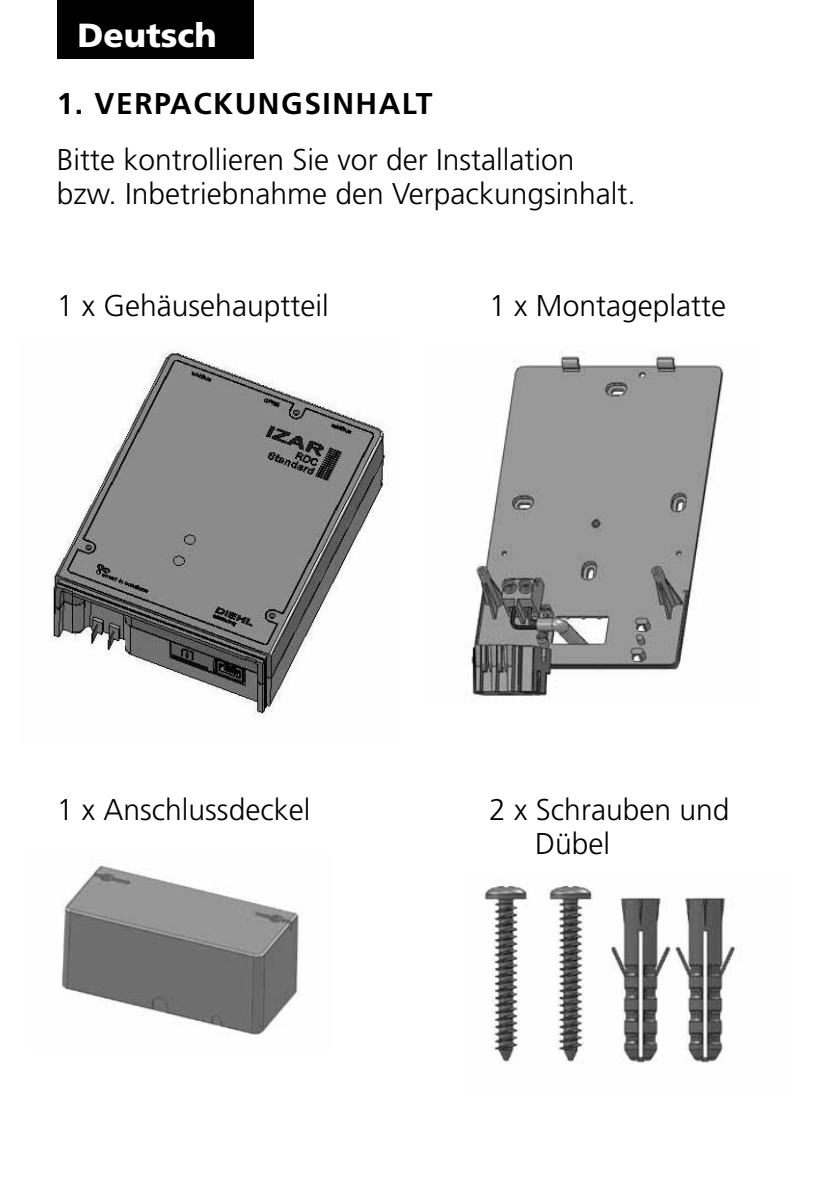
<style>
.page{position:relative;width:840px;height:1191px;background:#fff}
.page>*{position:absolute;margin:0;border:0;box-sizing:border-box;transform-origin:0 0}
.t1{font:900 33.2px "Frutiger";color:#fff}
.t2{font:300 30px/34px "Frutiger";color:#000}
.t3{font:700 30px "Frutiger";letter-spacing:.05em;color:#000}
</style>
<div class="page">
<div style="left:57px;top:0;width:196px;height:59px;background:#000"></div>
<img style="left:50px;top:350px;width:339px;height:367px">
<img style="left:468px;top:351px;width:257px;height:348px">
<img style="left:61px;top:865px;width:238px;height:170px">
<img style="left:484px;top:880px;width:257px;height:183px">
<p class="t1" style="left:77px;top:15px;width:141px">Deutsch</p>
<p class="t3" style="left:57px;top:86px;width:377px">1. VERPACKUNGSINHALT</p>
<p class="t2" style="left:57px;top:143px;width:580px">Bitte kontrollieren Sie vor der Installation bzw. Inbetriebnahme den Verpackungsinhalt.</p>
<p class="t2" style="left:57px;top:289px;width:273px">1 x Gehäusehauptteil</p>
<p class="t2" style="left:489px;top:289px;width:238px">1 x Montageplatte</p>
<p class="t2" style="left:57px;top:793px;width:255px">1 x Anschlussdeckel</p>
<p class="t2" style="left:535px;top:793px;width:196px;text-indent:-46px">2 x Schrauben und<br>Dübel</p>
</div>
